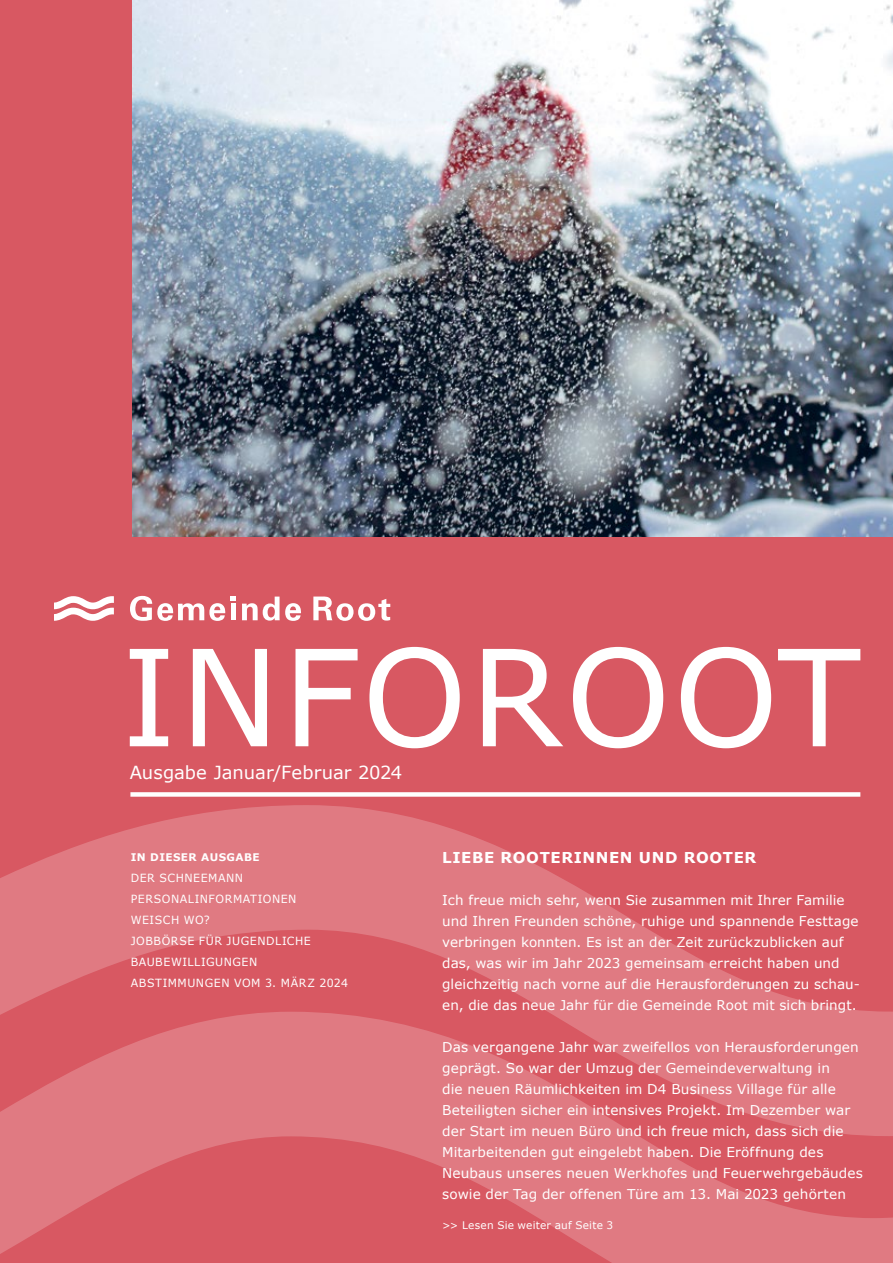
<style>
.page{position:relative;width:893px;height:1263px;background:#d85862}
.page>*{position:absolute;margin:0;border:0;box-sizing:border-box;transform-origin:0 0}
.t1{font:18px "Verdana";letter-spacing:-.005em;color:#fff}
.t2{font:700 15px "Verdana";letter-spacing:.04em;color:#fff}
.t3{font:13.5px/21px "Verdana";letter-spacing:.005em;color:#fff}
.t4{font:11.25px/21px "Verdana";letter-spacing:.045em;color:#fff}
.t5{font:10.5px "Verdana";letter-spacing:.02em;color:#fff}
.t6{font:700 10.5px "Verdana";letter-spacing:.04em;color:#fff}
</style>
<div class="page">
<svg style="left:0;top:805px;width:893px;height:207px"></svg>
<svg style="left:0;top:1012px;width:893px;height:251px;fill:#e07a82"></svg>
<div style="left:130px;top:792px;width:730px;height:5px;background:#fff"></div>
<svg style="left:130px;top:647px;width:730px;height:101px"></svg>
<svg style="left:130px;top:596px;width:95px;height:25px"></svg>
<div style="left:231px;top:604px;width:5px;height:16px;background:#fff"></div>
<svg style="left:231px;top:597px;width:5px;height:4px"></svg>
<svg style="left:242px;top:597px;width:59px;height:24px"></svg>
<svg style="left:313px;top:596px;width:77px;height:25px"></svg>
<svg style="left:54px;top:596px;width:60px;height:25px"></svg>
<img style="left:133px;top:0;width:760px;height:537px">
<h1 class="t1" style="left:130px;top:761px;width:274px">Ausgabe Januar/Februar 2024</h1>
<p class="t6" style="left:131px;top:850px;width:130px">IN DIESER AUSGABE</p>
<p class="t4" style="left:131px;top:868px;width:219px">DER SCHNEEMANN<br>PERSONALINFORMATIONEN<br>WEISCH WO?<br>JOBBÖRSE FÜR JUGENDLICHE<br>BAUBEWILLIGUNGEN<br>ABSTIMMUNGEN VOM 3. MÄRZ 2024</p>
<p class="t2" style="left:442px;top:847px;width:316px">LIEBE ROOTERINNEN UND ROOTER</p>
<p class="t3" style="left:442px;top:889px;width:419px">Ich freue mich sehr, wenn Sie zusammen mit Ihrer Familie und Ihren Freunden schöne, ruhige und spannende Festtage verbringen konnten. Es ist an der Zeit zurückzublicken auf das, was wir im Jahr 2023 gemeinsam erreicht haben und gleichzeitig nach vorne auf die Herausforderungen zu schau&shy;en, die das neue Jahr für die Gemeinde Root mit sich bringt.</p>
<p class="t3" style="left:442px;top:1036px;width:422px">Das vergangene Jahr war zweifellos von Herausforderungen geprägt. So war der Umzug der Gemeindeverwaltung in<br>die neuen Räumlichkeiten im D4 Business Village für alle Beteiligten sicher ein intensives Projekt. Im Dezember war der Start im neuen Büro und ich freue mich, dass sich die Mitarbeitenden gut eingelebt haben. Die Eröffnung des Neubaus unseres neuen Werkhofes und Feuerwehrgebäudes sowie der Tag der offenen Türe am 13. Mai 2023 gehörten</p>
<p class="t5" style="left:442px;top:1218px;width:173px">&gt;&gt; Lesen Sie weiter auf Seite 3</p>
</div>
